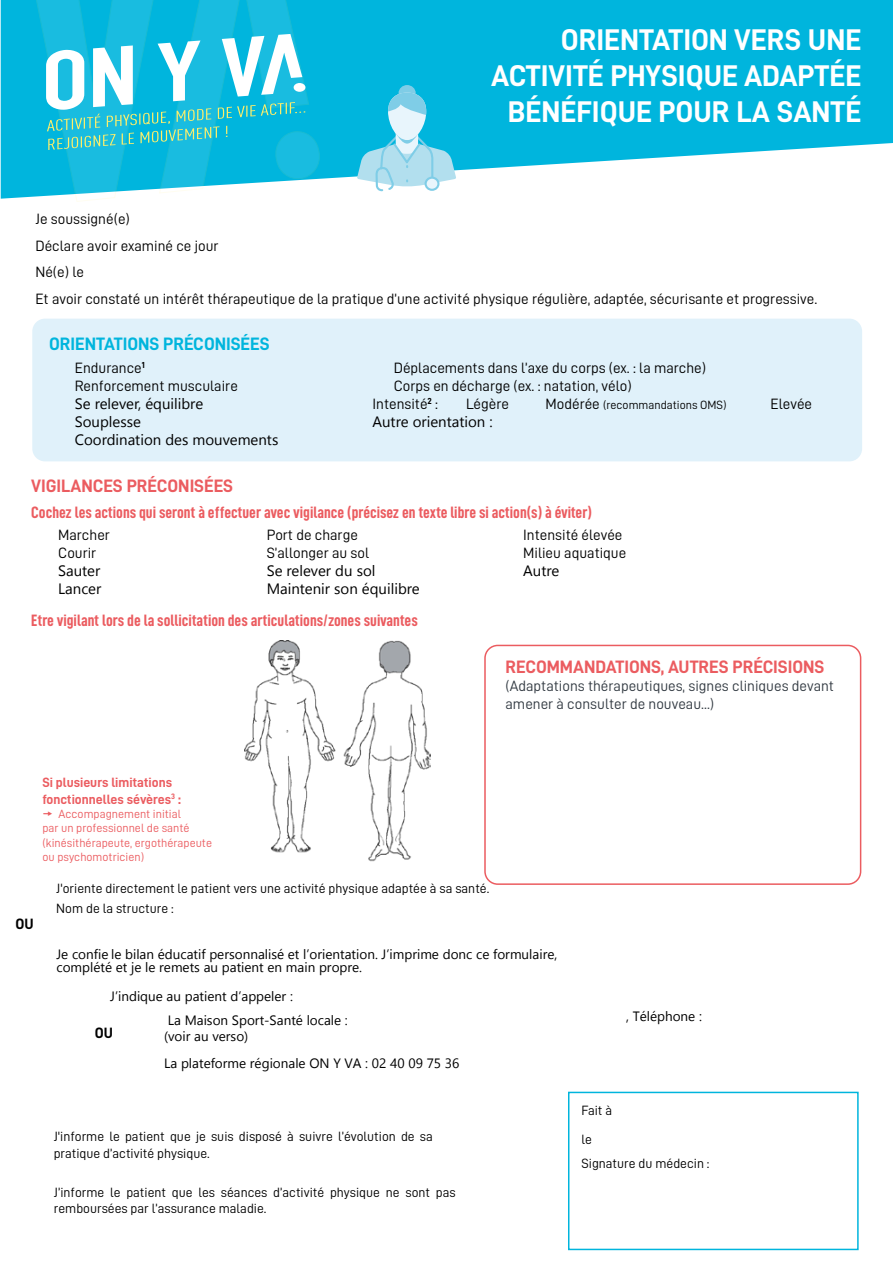
<style>
.page{position:relative;width:893px;height:1263px;background:#fff}
.page>*{position:absolute;margin:0;border:0;box-sizing:border-box;transform-origin:0 0}
.t1{font:30px/36px "D DIN Bold";color:#fff;text-align:right}
.t2{font:18px "D DIN Bold";color:#eb5c60}
.t3{font:18px "D DIN Bold";color:#00b5dd}
.t4{font:16.5px "D DIN Condensed Bold";color:#eb5c60}
.t5{font:15px/26.5px "D DIN";color:#000}
.t6{font:15px/18px "D DIN";color:#313941}
.t7{font:15px "Segoe UI Emoji";color:#000}
.t8{font:15px "D DIN Bold";color:#000}
.t9{font:13.5px/20.1px "D DIN";color:#000}
.t10{font:13.5px "Segoe UI Emoji";color:#000}
.t11{font:13.5px/16.2px "D DIN Bold";color:#eb5c60}
.t12{font:12px/14.4px "D DIN";color:#eb5c60}
.t13{font:12px "D DIN";color:#000}
.s1{font-size:15px}
</style>
<div class="page">
<svg style="left:1px;top:0;width:892px;height:199px;fill:#00b5dd"></svg>
<div style="left:399px;top:85px;width:17px;height:16px;background:#7fcde7;border-radius:50%"></div>
<div style="left:388px;top:93px;width:38px;height:47px;background:#e8f5fc;border-radius:19px"></div>
<svg style="left:388px;top:93px;width:38px;height:22px"></svg>
<svg style="left:357px;top:129px;width:99px;height:63px;background:#8cd8ec"></svg>
<svg style="left:18px;top:0;width:304px;height:202px"></svg>
<div style="left:294px;top:83px;width:11px;height:9px;background:#fff;border-radius:50%"></div>
<div style="left:32px;top:319px;width:830px;height:142px;background:#e0f1fa;border-radius:13px"></div>
<img style="left:244px;top:641px;width:186px;height:221px">
<div style="left:484px;top:645px;width:377px;height:240px;border:2px solid #eb5c60;border-radius:13px"></div>
<div style="left:568px;top:1092px;width:291px;height:158px;border:2px solid #00b5dd"></div>
<h1 class="t1" style="left:491px;top:21px;width:372px">ORIENTATION VERS UNE<br>ACTIVITÉ PHYSIQUE ADAPTÉE<br>BÉNÉFIQUE POUR LA SANTÉ</h1>
<p class="t5" style="left:35px;top:205px;width:783px">Je soussigné(e)<br>Déclare avoir examiné ce jour<br>Né(e) le<br>Et avoir constaté un intérêt thérapeutique de la pratique d’une activité physique régulière, adaptée, sécurisante et progressive.</p>
<p class="t3" style="left:49px;top:334px;width:222px">ORIENTATIONS PRÉCONISÉES</p>
<p class="t5" style="left:75px;top:354px;width:71px">Endurance<sup>1</sup></p>
<p class="t5" style="left:394px;top:354px;width:314px">Déplacements dans l’axe du corps (ex. : la marche)</p>
<p class="t5" style="left:75px;top:372px;width:165px">Renforcement musculaire</p>
<p class="t5" style="left:394px;top:372px;width:239px">Corps en décharge (ex. : natation, vélo)</p>
<p class="t7" style="left:153px;top:394px;width:26px">❑◆●</p>
<p class="t5" style="left:372px;top:390px;width:67px">Intensité<sup>2</sup> :</p>
<p class="t5" style="left:466px;top:390px;width:44px">Légère</p>
<p class="t13" style="left:546px;top:398px;width:182px"><span class="s1">Modérée</span> (recommandations OMS)</p>
<p class="t5" style="left:771px;top:390px;width:43px">Elevée</p>
<p class="t7" style="left:83px;top:412px;width:52px">□◆ ● ▲▲</p>
<p class="t7" style="left:382px;top:412px;width:105px">◆▼ □ ■▼ ▼□■</p>
<p class="t7" style="left:84px;top:430px;width:79px">□□ ■ ▼□■</p>
<p class="t7" style="left:182px;top:430px;width:49px">▲ □◆❖</p>
<p class="t7" style="left:258px;top:430px;width:21px">■▼▲</p>
<p class="t2" style="left:31px;top:475px;width:203px">VIGILANCES PRÉCONISÉES</p>
<p class="t4" style="left:31px;top:503px;width:562px">Cochez les actions qui seront à effectuer avec vigilance (précisez en texte libre si action(s) à éviter)</p>
<p class="t5" style="left:58px;top:521px;width:53px">Marcher</p>
<p class="t5" style="left:267px;top:521px;width:93px">Port de charge</p>
<p class="t5" style="left:523px;top:521px;width:101px">Intensité élevée</p>
<p class="t5" style="left:58px;top:539px;width:40px">Courir</p>
<p class="t5" style="left:267px;top:539px;width:104px">S’allonger au sol</p>
<p class="t5" style="left:523px;top:539px;width:105px">Milieu aquatique</p>
<p class="t7" style="left:344px;top:561px;width:33px">◆ ▲□●</p>
<p class="t7" style="left:73px;top:579px;width:10px">■</p>
<p class="t7" style="left:291px;top:579px;width:104px">■▼ ■ ▲□■ ❑◆●</p>
<p class="t4" style="left:31px;top:612px;width:388px">Etre vigilant lors de la sollicitation des articulations/zones suivantes</p>
<p class="t2" style="left:505px;top:657px;width:320px">RECOMMANDATIONS, AUTRES PRÉCISIONS</p>
<p class="t6" style="left:505px;top:677px;width:330px">(Adaptations thérapeutiques, signes cliniques devant amener à consulter de nouveau...)</p>
<p class="t8" style="left:15px;top:915px;width:20px">OU</p>
<p class="t11" style="left:42px;top:774px;width:140px">Si plusieurs limitations fonctionnelles sévères<sup>3</sup> :</p>
<p class="t12" style="left:42px;top:806px;width:171px;text-indent:16px">Accompagnement initial<br>par un professionnel de santé (kinésithérapeute, ergothérapeute ou psychomotricien)</p>
<p class="t9" style="left:56px;top:878px;width:435px">J'oriente directement le patient vers une activité physique adaptée à sa santé.<br>Nom de la structure :</p>
<p class="t10" style="left:111px;top:946px;width:45px">● ●■</p>
<p class="t10" style="left:229px;top:946px;width:50px">▲□■■ ● ▲</p>
<p class="t10" style="left:295px;top:946px;width:82px">▼●□ ■▼ ▼□■</p>
<p class="t10" style="left:497px;top:946px;width:37px">□ ◆●</p>
<p class="t10" style="left:63px;top:959px;width:44px">□ ●▼</p>
<p class="t10" style="left:190px;top:959px;width:30px">▼▲ ◆</p>
<p class="t10" style="left:237px;top:959px;width:47px">▼■▼■</p>
<p class="t10" style="left:121px;top:988px;width:36px">■ ❑◆</p>
<p class="t10" style="left:173px;top:988px;width:55px">◆ ▼■▼</p>
<p class="t10" style="left:271px;top:988px;width:5px">●</p>
<p class="t10" style="left:207px;top:1012px;width:23px">▲□■</p>
<p class="t10" style="left:284px;top:1012px;width:52px">■▼ ●□ ●</p>
<p class="t10" style="left:201px;top:1028px;width:45px">◆❖ ▲□</p>
<p class="t10" style="left:189px;top:1055px;width:35px">●▼ □</p>
<p class="t10" style="left:273px;top:1055px;width:27px">□■ ●</p>
<p class="t8" style="left:95px;top:1025px;width:20px">OU</p>
<p class="t9" style="left:54px;top:1127px;width:381px;line-height:17.4px">J'informe le patient que je suis disposé à suivre l’évolution de sa pratique d’activité physique.</p>
<p class="t9" style="left:54px;top:1184px;width:403px;line-height:16.2px">J’informe le patient que les séances d’activité physique ne sont pas remboursées par l’assurance maladie.</p>
<p class="t10" style="left:647px;top:1007px;width:43px">● □■</p>
<p class="t9" style="left:581px;top:1095px;width:32px;line-height:29px">Fait à le</p>
<p class="t9" style="left:581px;top:1153px;width:130px">Signature du médecin :</p>
</div>
